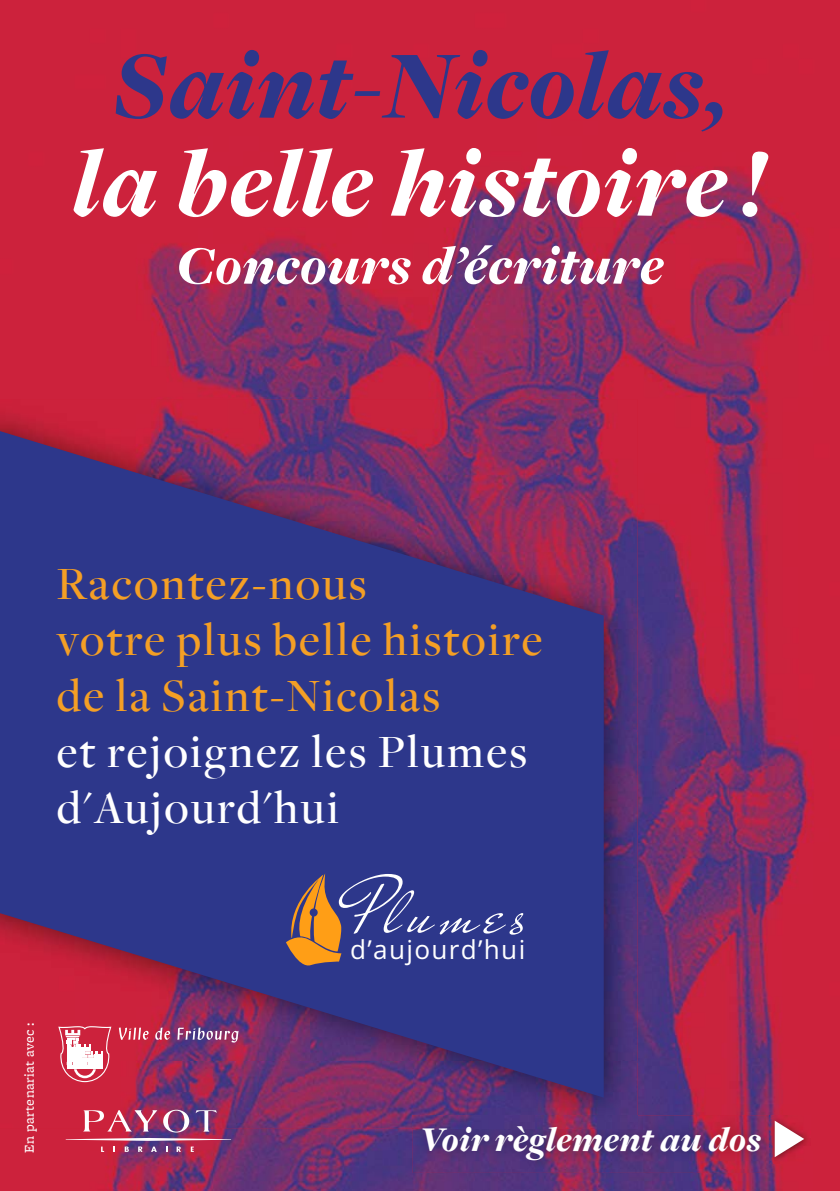
<style>
.page{position:relative;width:840px;height:1191px;background:#fff}
.page>*{position:absolute;margin:0;border:0;box-sizing:border-box;transform-origin:0 0}
.t1{font:italic 900 100px "Freight Disp";letter-spacing:.015em;color:#fff}
.t2{font:italic 900 100px "Freight Disp";letter-spacing:.015em;color:#2d378b}
.t3{font:77.4px "Mr De Haviland";letter-spacing:.1em;color:#fff}
.t4{font:italic 900 56px "Freight Disp";letter-spacing:.02em;color:#fff}
.t5{font:500 48px/56px "Freight Disp";letter-spacing:.05em;color:#f49f25}
.t6{font:500 48px/56px "Freight Disp";letter-spacing:.05em;color:#fff}
.t7{font:italic 900 36px "Freight Disp";letter-spacing:.02em;color:#fff}
.t8{font:26.2px "Open Sans";letter-spacing:.05em;color:#fff}
.t9{font:14px "Freight Micro";letter-spacing:.03em;color:#fff}
</style>
<div class="page">
<img style="left:0;top:0;width:839px;height:1191px">
<img style="left:0;top:399px;width:637px;height:729px">
<svg style="left:0;top:426px;width:603px;height:671px;background:#46337d"></svg>
<svg style="left:286px;top:873px;width:56px;height:93px;background:#9b6d4d"></svg>
<svg style="left:58px;top:1026px;width:54px;height:56px"></svg>
<svg style="left:119px;top:1027px;width:119px;height:15px;background:#ab5a80"></svg>
<svg style="left:163px;top:1109px;width:26px;height:23px"></svg>
<svg style="left:83px;top:1109px;width:74px;height:22px"></svg>
<svg style="left:195px;top:1110px;width:22px;height:21px"></svg>
<svg style="left:101px;top:1146px;width:3px;height:6px"></svg>
<svg style="left:113px;top:1146px;width:2px;height:6px"></svg>
<svg style="left:138px;top:1146px;width:4px;height:6px"></svg>
<svg style="left:176px;top:1146px;width:5px;height:6px"></svg>
<svg style="left:151px;top:1146px;width:6px;height:6px"></svg>
<svg style="left:191px;top:1146px;width:3px;height:6px"></svg>
<svg style="left:66px;top:1138px;width:165px;height:2px"></svg>
<svg style="left:125px;top:1146px;width:4px;height:5px"></svg>
<img style="left:412px;top:1115px;width:360px;height:57px">
<img style="left:412px;top:1115px;width:225px;height:13px">
<img style="left:769px;top:1115px;width:41px;height:48px">
<svg style="left:774px;top:1120px;width:29px;height:37px"></svg>
<h1 class="t2" style="left:113px;top:43px;width:615px">Saint-Nicolas,</h1>
<h1 class="t1" style="left:72px;top:141px;width:696px">la belle histoire !</h1>
<p class="t4" style="left:176px;top:242px;width:489px">Concours d’écriture</p>
<p class="t5" style="left:57px;top:559px;width:487px">Racontez-nous<br>votre plus belle histoire de la Saint-Nicolas</p>
<p class="t6" style="left:57px;top:727px;width:472px">et rejoignez les Plumes d'Aujourd'hui</p>
<h2 class="t3" style="left:350px;top:862px;width:177px">Plumes</h2>
<p class="t8" style="left:350px;top:935px;width:176px">d’aujourd’hui</p>
<p class="t9" style="left:23px;top:1152px;width:131px;rotate:-90deg">En partenariat avec :</p>
<p class="t7" style="left:420px;top:1124px;width:342px">Voir règlement au dos</p>
</div>
